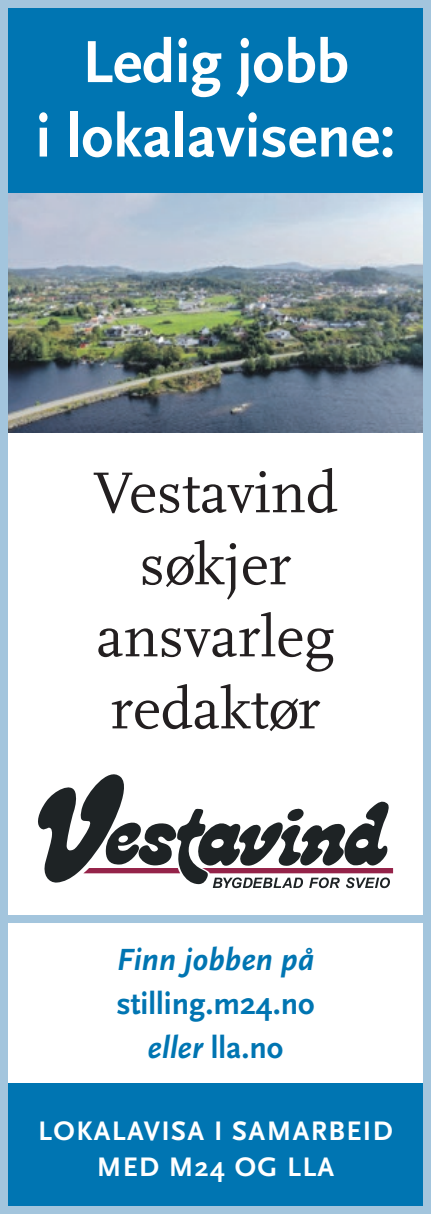
<style>
.page{position:relative;width:431px;height:1214px;background:#fff}
.page>*{position:absolute;margin:0;border:0;box-sizing:border-box;transform-origin:0 0}
.t1{font:700 62px/74.4px "Scala Sans";color:#fff;text-align:center}
.t2{font:60px/72px "Scala";color:#231f20;text-align:center}
.t3{font:700 32px/44px "Scala Sans";color:#0075b2;text-align:center}
.t4{font:italic 700 32px "Scala Sans";color:#0075b2}
.t5{font:700 28px/36px "Scala Sans";letter-spacing:.05em;color:#fff;text-align:center}
.s1{font-style:italic}
</style>
<div class="page">
<img style="left:9px;top:193px;width:413px;height:239px">
<div style="left:0;top:1083px;width:431px;height:130px;background:#0075b2"></div>
<div style="left:0;top:0;width:431px;height:193px;background:#0075b2"></div>
<div style="left:0;top:0;width:431px;height:1213px;border:8px solid #a3c5dd"></div>
<div style="left:0;top:914px;width:431px;height:8px;background:#a3c5dd"></div>
<svg style="left:38px;top:774px;width:355px;height:114px"></svg>
<p class="t1" style="left:36px;top:26px;width:361px">Ledig jobb<br>i lokalavisene:</p>
<p class="t2" style="left:93px;top:458px;width:246px">Vestavind søkjer ansvarleg redaktør</p>
<p class="t4" style="left:117px;top:941px;width:199px">Finn jobben på</p>
<p class="t3" style="left:116px;top:981px;width:200px">stilling.m24.no <span class="s1">eller</span> lla.no</p>
<p class="t5" style="left:38px;top:1113px;width:356px">LOKALAVISA I SAMARBEID<br>MED M24 OG LLA</p>
</div>
